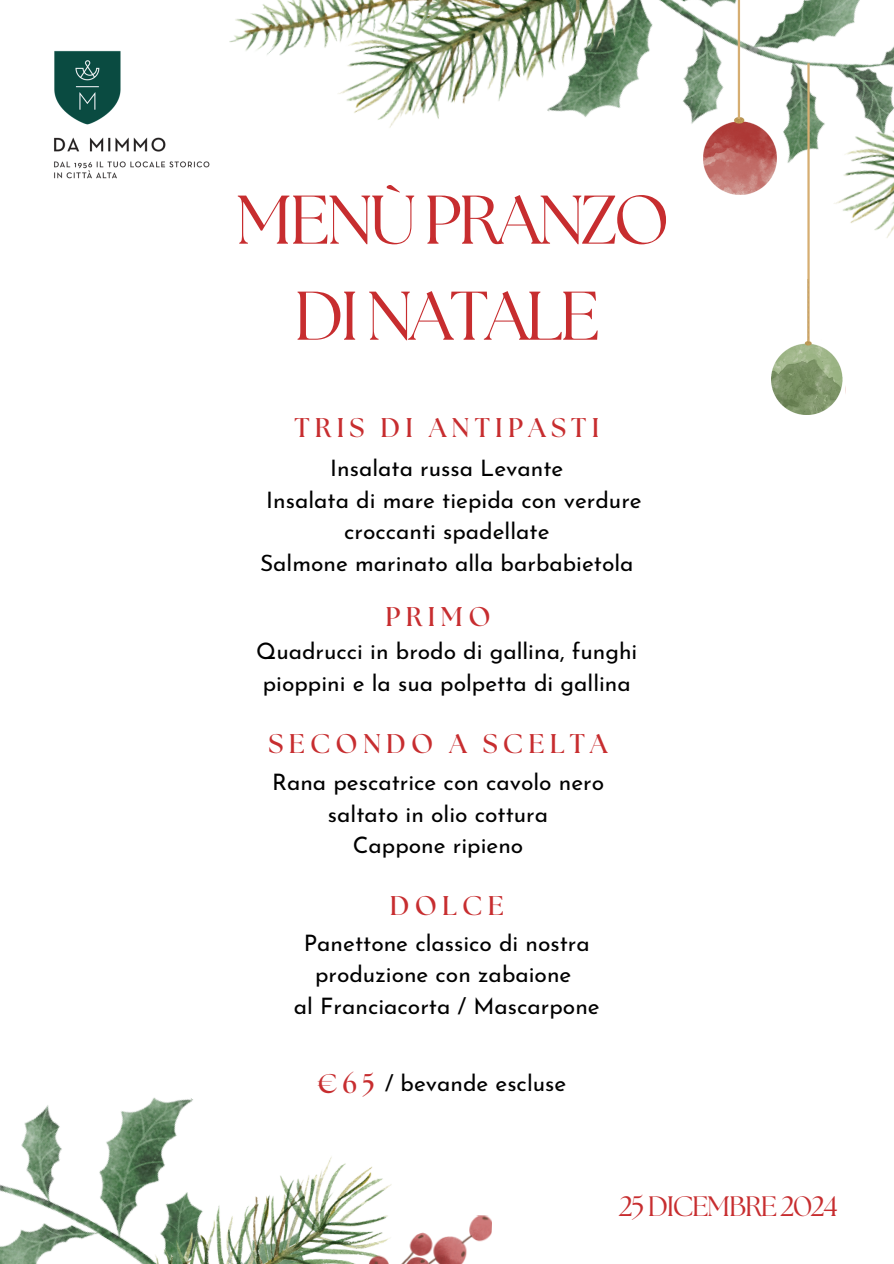
<style>
.page{position:relative;width:894px;height:1264px;background:#fff}
.page>*{position:absolute;margin:0;border:0;box-sizing:border-box;transform-origin:0 0}
.t1{font:68.7px/96px "The Seasons";letter-spacing:-.05em;color:#c72d2f;text-align:center}
.t2{font:28.05px "The Seasons";letter-spacing:-.05em;color:#c72d2f}
.t3{font:700 27px "The Seasons";letter-spacing:.195em;color:#c72d2f}
.t4{font:22.65px/31.5px "Josefin Sans";color:#000}
</style>
<div class="page">
<img style="left:679px;top:0;width:149px;height:279px">
<img style="left:0;top:1097px;width:193px;height:166px">
<img style="left:55px;top:1155px;width:336px;height:108px">
<img style="left:209px;top:1206px;width:283px;height:57px">
<img style="left:702px;top:26px;width:74px;height:168px">
<hr style="left:807px;top:63px;width:2px;height:290px;background:#d6ae72">
<img style="left:771px;top:279px;width:72px;height:135px">
<hr style="left:737px;top:0;width:2px;height:119px;background:#d6ae72">
<img style="left:338px;top:0;width:341px;height:128px">
<img style="left:828px;top:0;width:65px;height:281px">
<img style="left:235px;top:0;width:268px;height:60px">
<img style="left:54px;top:24px;width:207px;height:155px">
<p class="t1" style="left:236px;top:176px;width:435px">MENÙ PRANZO<br>DI NATALE</p>
<p class="t3" style="left:294px;top:415px;width:306px">TRIS DI ANTIPASTI</p>
<p class="t4" style="left:330px;top:455px;width:234px">Insalata russa Levante</p>
<h2 class="t4" style="left:344px;top:486px;width:299px;text-indent:-78px">Insalata di mare tiepida con verdure croccanti spadellate</h2>
<p class="t4" style="left:260px;top:549px;width:375px">Salmone marinato alla barbabietola</p>
<p class="t3" style="left:385px;top:604px;width:107px">PRIMO</p>
<h2 class="t4" style="left:256px;top:638px;width:382px">Quadrucci in brodo di gallina, funghi pioppini e la sua polpetta di gallina</h2>
<p class="t3" style="left:268px;top:731px;width:340px">SECONDO A SCELTA</p>
<h2 class="t4" style="left:272px;top:768px;width:333px;text-align:center">Rana pescatrice con cavolo nero saltato in olio cottura</h2>
<p class="t4" style="left:353px;top:831px;width:172px">Cappone ripieno</p>
<h2 class="t3" style="left:389px;top:892px;width:116px">DOLCE</h2>
<p class="t4" style="left:303px;top:929px;width:287px;text-align:center">Panettone classico di nostra produzione con zabaione</p>
<p class="t4" style="left:294px;top:992px;width:307px">al Franciacorta / Mascarpone</p>
<p class="t3" style="left:318px;top:1071px;width:58px">€65</p>
<h3 class="t4" style="left:384px;top:1069px;width:183px">/ bevande escluse</h3>
<p class="t2" style="left:618px;top:1193px;width:220px">25 DICEMBRE 2024</p>
</div>
